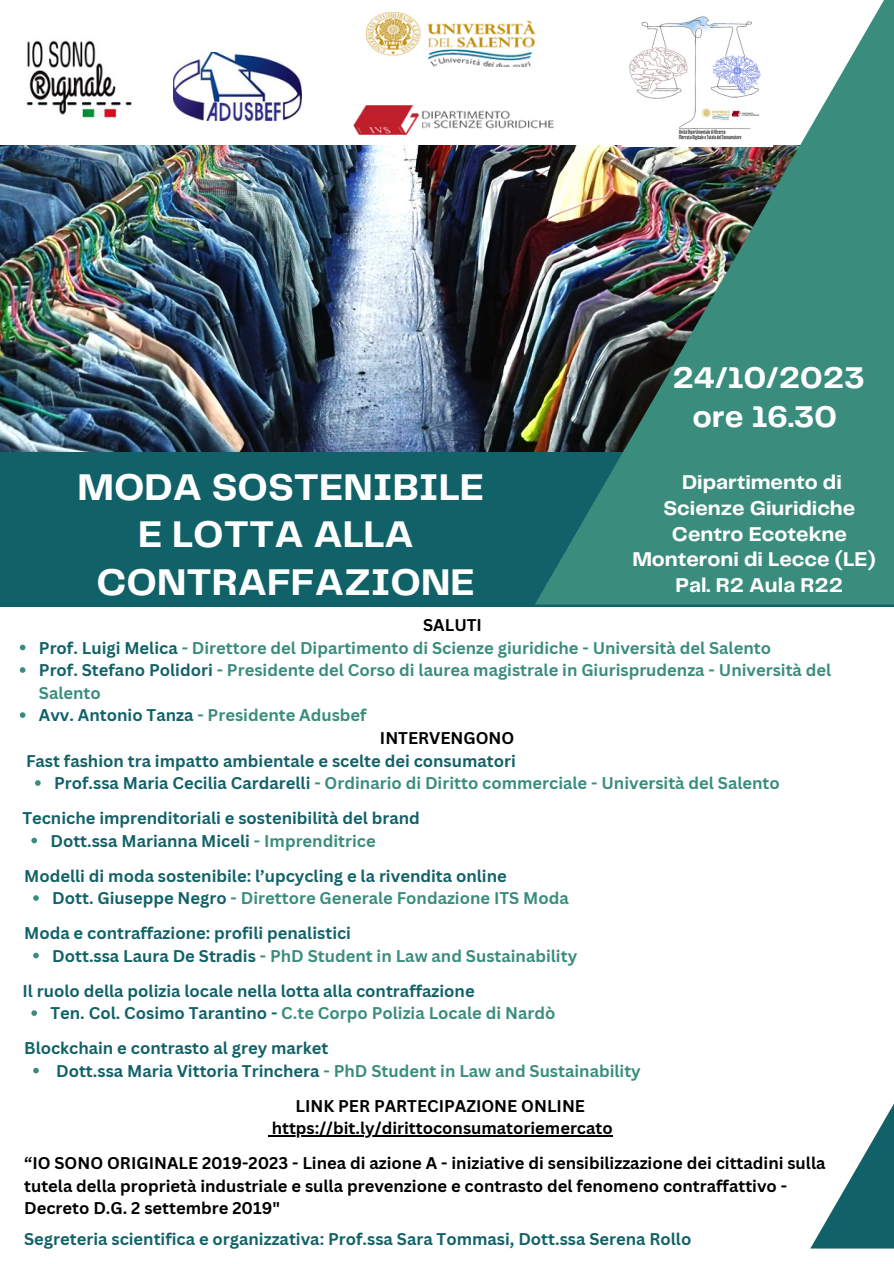
<style>
.page{position:relative;width:894px;height:1264px;background:#fff}
.page>*{position:absolute;margin:0;border:0;box-sizing:border-box;transform-origin:0 0}
.t1{font:700 38.55px "Telegraf";color:#fff}
.t2{font:700 31.2px "Telegraf";color:#fff}
.t3{font:700 20.7px "Telegraf";color:#fff}
.t4{font:700 16.5px/22.5px "Canva Sans";color:#3a8d7d}
.t5{font:700 16.5px "Canva Sans";color:#116268}
.t6{font:700 16.5px "Canva Sans";color:#000}
.s1{color:#116268}
.s2{color:#3a8d7d}
</style>
<div class="page">
<div style="left:0;top:451px;width:893px;height:156px;background:#116268"></div>
<img style="left:0;top:146px;width:534px;height:305px">
<img style="left:534px;top:0;width:359px;height:604px">
<svg style="left:810px;top:1105px;width:83px;height:143px"></svg>
<img style="left:367px;top:13px;width:199px;height:54px">
<img style="left:354px;top:105px;width:199px;height:29px">
<img style="left:26px;top:40px;width:105px;height:78px">
<img style="left:173px;top:53px;width:128px;height:67px">
<img style="left:622px;top:13px;width:150px;height:134px">
<svg style="left:33px;top:895px;width:6px;height:5px"></svg>
<svg style="left:35px;top:780px;width:6px;height:5px"></svg>
<svg style="left:31px;top:837px;width:6px;height:6px"></svg>
<svg style="left:31px;top:1010px;width:6px;height:5px"></svg>
<svg style="left:33px;top:952px;width:6px;height:6px"></svg>
<svg style="left:33px;top:1067px;width:6px;height:6px"></svg>
<hr style="left:271px;top:1135px;width:341px;height:1px;background:#000">
<svg style="left:20px;top:644px;width:5px;height:6px"></svg>
<svg style="left:20px;top:667px;width:5px;height:6px"></svg>
<svg style="left:20px;top:712px;width:5px;height:6px"></svg>
<p class="t1" style="left:78px;top:470px;width:408px">MODA SOSTENIBILE</p>
<p class="t1" style="left:138px;top:518px;width:277px">E LOTTA ALLA</p>
<p class="t1" style="left:97px;top:565px;width:379px">CONTRAFFAZIONE</p>
<p class="t6" style="left:423px;top:613px;width:60px">SALUTI</p>
<p class="t2" style="left:672px;top:365px;width:194px">24/10/2023</p>
<p class="t2" style="left:692px;top:403px;width:146px">ore 16.30</p>
<p class="t3" style="left:682px;top:473px;width:161px">Dipartimento di</p>
<p class="t3" style="left:663px;top:499px;width:193px">Scienze Giuridiche</p>
<p class="t3" style="left:671px;top:525px;width:176px">Centro Ecotekne</p>
<p class="t3" style="left:632px;top:550px;width:245px">Monteroni di Lecce (LE)</p>
<p class="t3" style="left:675px;top:576px;width:169px">Pal. R2 Aula R22</p>
<p class="t4" style="left:39px;top:636px;width:733px"><span class="s1">Prof. Luigi Melica</span> - Direttore del Dipartimento di Scienze giuridiche - Università del Salento</p>
<p class="t4" style="left:39px;top:658px;width:793px"><span class="s1">Prof. Stefano Polidori</span> - Presidente del Corso di laurea magistrale in Giurisprudenza - Università del<br>Salento</p>
<p class="t4" style="left:39px;top:703px;width:329px"><span class="s1">Avv. Antonio Tanza</span> - Presidente Adusbef</p>
<p class="t6" style="left:380px;top:726px;width:136px">INTERVENGONO</p>
<p class="t5" style="left:26px;top:749px;width:491px">Fast fashion tra impatto ambientale e scelte dei consumatori</p>
<p class="t4" style="left:54px;top:771px;width:727px"><span class="s1">Prof.ssa Maria Cecilia Cardarelli</span> - Ordinario di Diritto commerciale - Università del Salento</p>
<p class="t5" style="left:22px;top:806px;width:399px">Tecniche imprenditoriali e sostenibilità del brand</p>
<p class="t5" style="left:50px;top:829px;width:326px">Dott.ssa Marianna Miceli <span class="s2">- Imprenditrice</span></p>
<p class="t5" style="left:24px;top:864px;width:484px">Modelli di moda sostenibile: l’upcycling e la rivendita online</p>
<p class="t4" style="left:52px;top:886px;width:518px"><span class="s1">Dott. Giuseppe Negro</span> - Direttore Generale Fondazione ITS Moda</p>
<p class="t5" style="left:24px;top:921px;width:328px">Moda e contraffazione: profili penalistici</p>
<p class="t4" style="left:52px;top:944px;width:526px"><span class="s1">Dott.ssa Laura De Stradis</span> - PhD Student in Law and Sustainability</p>
<p class="t5" style="left:22px;top:979px;width:453px">Il ruolo della polizia locale nella lotta alla contraffazione</p>
<p class="t4" style="left:50px;top:1001px;width:506px"><span class="s1">Ten. Col. Cosimo Tarantino -</span> C.te Corpo Polizia Locale di Nardò</p>
<p class="t5" style="left:24px;top:1036px;width:305px">Blockchain e contrasto al grey market</p>
<p class="t4" style="left:56px;top:1059px;width:586px"><span class="s1">Dott.ssa Maria Vittoria Trinchera</span> - PhD Student in Law and Sustainability</p>
<p class="t6" style="left:295px;top:1094px;width:291px">LINK PER PARTECIPAZIONE ONLINE</p>
<p class="t6" style="left:271px;top:1116px;width:342px">https://bit.ly/dirittoconsumatoriemercato</p>
<p class="t6" style="left:24px;top:1151px;width:802px">“IO SONO ORIGINALE 2019-2023 - Linea di azione A - iniziative di sensibilizzazione dei cittadini sulla</p>
<p class="t6" style="left:24px;top:1174px;width:764px">tutela della proprietà industriale e sulla prevenzione e contrasto del fenomeno contraffattivo -</p>
<p class="t6" style="left:24px;top:1196px;width:257px">Decreto D.G. 2 settembre 2019"</p>
<p class="t5" style="left:24px;top:1227px;width:668px">Segreteria scientifica e organizzativa: Prof.ssa Sara Tommasi, Dott.ssa Serena Rollo</p>
</div>
